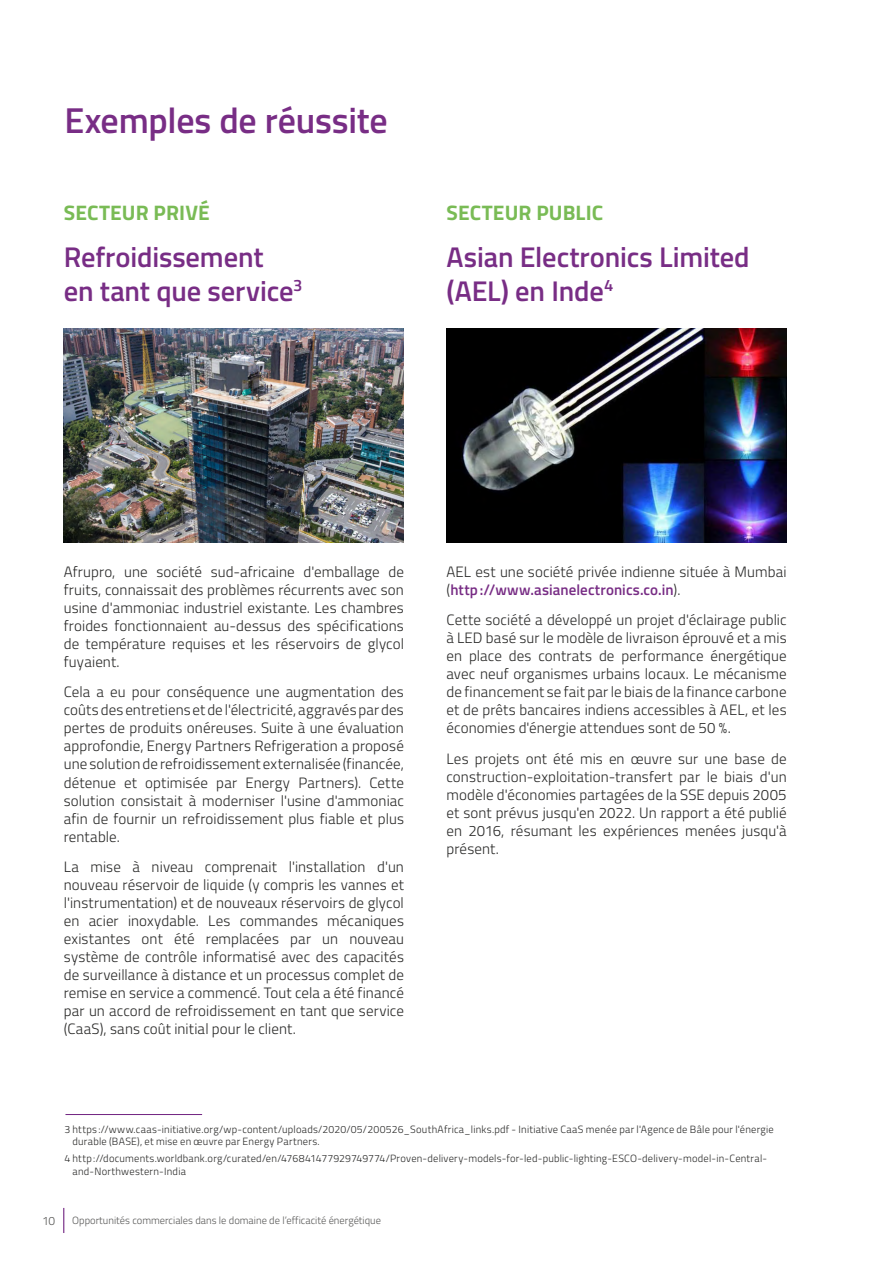
<style>
.page{position:relative;width:893px;height:1263px;background:#fff}
.page>*{position:absolute;margin:0;border:0;box-sizing:border-box;transform-origin:0 0}
.TIT{font:600 36px "Titillium";letter-spacing:-.005em;color:#782d85}
.Subt{font:600 28.5px/34.2px "Titillium";letter-spacing:-.005em;color:#782d85}
.Subt_02{font:700 21px "Titillium";letter-spacing:.005em;color:#79bb55}
.TXT{font:300 15px/18px "Titillium";letter-spacing:.005em;color:#282827;text-align:justify}
.t1{font:300 12px "Titillium";color:#575756}
.Refer{font:300 10.5px/12.6px "Titillium";letter-spacing:.02em;color:#282827}
.t2{font:300 10.5px "Titillium";color:#575756}
.s1{font-weight:600;color:#782d85}
</style>
<div class="page">
<hr style="left:65px;top:1114px;width:137px;height:1px;background:#712381">
<img style="left:446px;top:329px;width:341px;height:214px">
<img style="left:63px;top:329px;width:340px;height:214px">
<svg style="left:63px;top:1208px;width:1px;height:25px"></svg>
<p class="TIT" style="left:64px;top:94px;width:325px">Exemples de réussite</p>
<p class="Subt_02" style="left:64px;top:196px;width:147px">SECTEUR PRIVÉ</p>
<p class="Subt" style="left:64px;top:238px;width:240px">Refroidissement<br>en tant que service<sup>3</sup></p>
<p class="Subt_02" style="left:447px;top:196px;width:158px">SECTEUR PUBLIC</p>
<p class="Subt" style="left:446px;top:238px;width:305px">Asian Electronics Limited (AEL) en Inde<sup>4</sup></p>
<p class="TXT" style="left:64px;top:562px;width:342px">Afrupro, une société sud-africaine d'emballage de fruits, connaissait des problèmes récurrents avec son usine d'ammoniac industriel existante. Les chambres froides fonctionnaient au-dessus des spécifications de température requises et les réservoirs de glycol fuyaient.</p>
<p class="TXT" style="left:64px;top:682px;width:342px">Cela a eu pour conséquence une augmentation des coûts des entretiens et de l'électricité, aggravés par des pertes de produits onéreuses. Suite à une évaluation approfondie, Energy Partners Refrigeration a proposé une solution de refroidissement externalisée (financée, détenue et optimisée par Energy Partners). Cette solution consistait à moderniser l'usine d'ammoniac afin de fournir un refroidissement plus fiable et plus rentable.</p>
<p class="TXT" style="left:64px;top:857px;width:342px">La mise à niveau comprenait l'installation d'un nouveau réservoir de liquide (y compris les vannes et l'instrumentation) et de nouveaux réservoirs de glycol en acier inoxydable. Les commandes mécaniques existantes ont été remplacées par un nouveau système de contrôle informatisé avec des capacités de surveillance à distance et un processus complet de remise en service a commencé. Tout cela a été financé par un accord de refroidissement en tant que service (CaaS), sans coût initial pour le client.</p>
<p class="TXT" style="left:446px;top:562px;width:342px">AEL est une société privée indienne située à Mumbai (<span class="s1">http://www.asianelectronics.co.in</span>).</p>
<p class="TXT" style="left:446px;top:610px;width:342px">Cette société a développé un projet d'éclairage public à LED basé sur le modèle de livraison éprouvé et a mis en place des contrats de performance énergétique avec neuf organismes urbains locaux. Le mécanisme de financement se fait par le biais de la finance carbone et de prêts bancaires indiens accessibles à AEL, et les économies d'énergie attendues sont de 50 %.</p>
<p class="TXT" style="left:446px;top:749px;width:342px">Les projets ont été mis en œuvre sur une base de construction-exploitation-transfert par le biais d'un modèle d'économies partagées de la SSE depuis 2005 et sont prévus jusqu'en 2022. Un rapport a été publié en 2016, résumant les expériences menées jusqu'à présent.</p>
<p class="Refer" style="left:73px;top:1122px;width:703px;text-indent:-8px">3 https://www.caas-initiative.org/wp-content/uploads/2020/05/200526_SouthAfrica_links.pdf - Initiative CaaS menée par l'Agence de Bâle pour l'énergie durable (BASE), et mise en œuvre par Energy Partners.</p>
<p class="Refer" style="left:73px;top:1151px;width:696px;text-indent:-8px">4 http://documents.worldbank.org/curated/en/476841477929749774/Proven-delivery-models-for-led-public-lighting-ESCO-delivery-model-in-Central&shy;and-Northwestern-India</p>
<p class="t1" style="left:42px;top:1212px;width:15px">10</p>
<p class="t2" style="left:72px;top:1213px;width:310px">Opportunités commerciales dans le domaine de l’efficacité énergétique</p>
</div>
